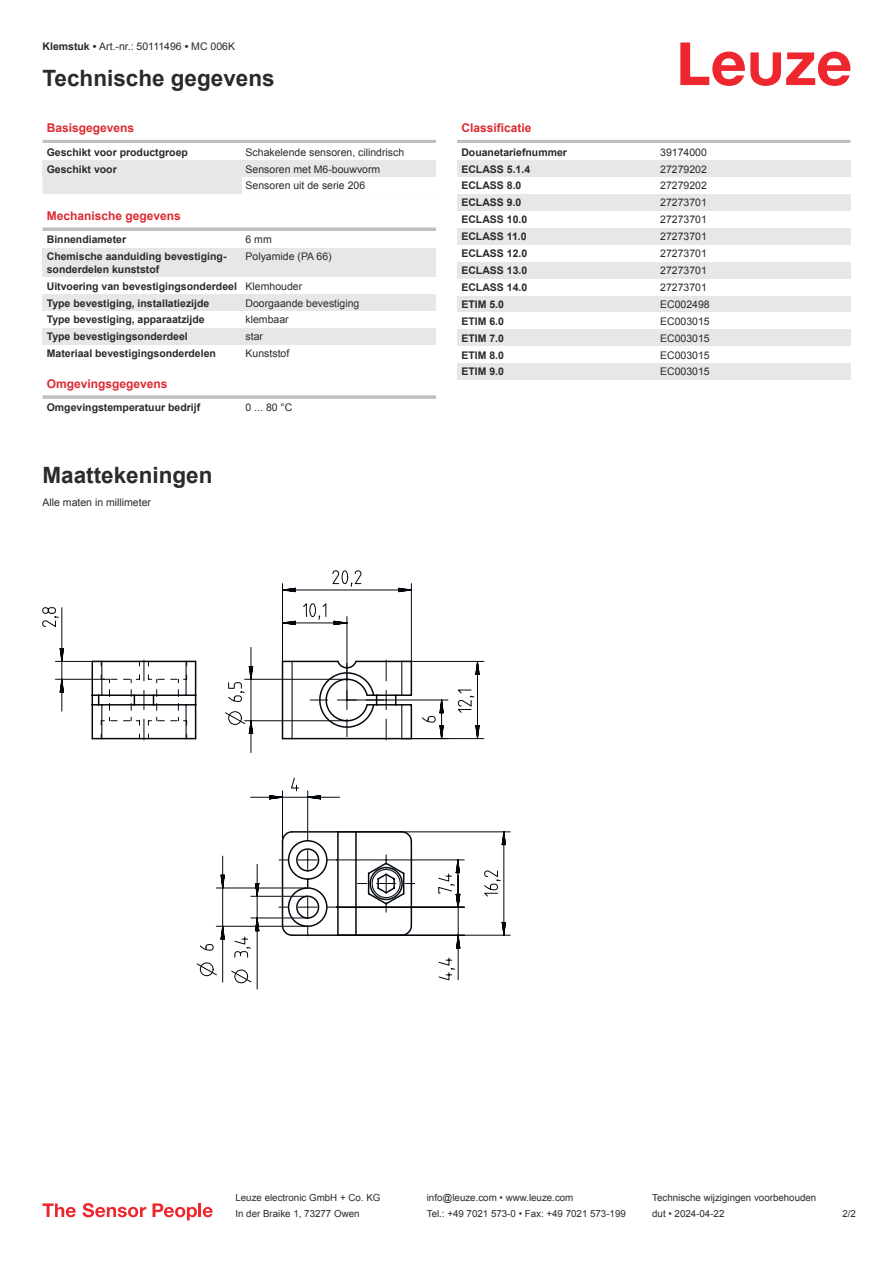
<style>
.page{position:relative;width:893px;height:1263px;background:#fff}
.page>*{position:absolute;margin:0;border:0;box-sizing:border-box;transform-origin:0 0}
.t1{font:700 22.5px "Arial";color:#2b292a}
.t2{font:700 12px "Arial";color:#db2a30}
.t3{font:700 10.5px/12.6px "Arial";color:#2b292a}
.t4{font:10.5px/17px "Arial";color:#2b292a}
.t5{font:9.75px "Arial";color:#2b292a}
.s1{font-weight:700}
.s2{font-weight:400}
</style>
<div class="page">
<svg style="left:680px;top:43px;width:170px;height:43px"></svg>
<svg style="left:43px;top:177px;width:393px;height:100px"></svg>
<hr style="left:43px;top:140px;width:393px;height:3px;background:#bdbfc1">
<div style="left:43px;top:160px;width:199px;height:17px;background:#e6e7e9"></div>
<div style="left:242px;top:160px;width:194px;height:17px;background:#e6e7e9"></div>
<div style="left:242px;top:177px;width:194px;height:17px;background:#fff"></div>
<div style="left:43px;top:211px;width:393px;height:18px;background:#fff"></div>
<svg style="left:43px;top:227px;width:393px;height:4px;background:#c4c6c8"></svg>
<div style="left:43px;top:231px;width:199px;height:17px;background:#fff"></div>
<div style="left:242px;top:231px;width:194px;height:17px;background:#fff"></div>
<div style="left:43px;top:248px;width:199px;height:29px;background:#e6e7e9"></div>
<div style="left:242px;top:248px;width:194px;height:17px;background:#e6e7e9"></div>
<div style="left:43px;top:294px;width:199px;height:17px;background:#e6e7e9"></div>
<div style="left:242px;top:294px;width:194px;height:17px;background:#e6e7e9"></div>
<div style="left:43px;top:328px;width:199px;height:17px;background:#e6e7e9"></div>
<div style="left:242px;top:328px;width:194px;height:17px;background:#e6e7e9"></div>
<hr style="left:43px;top:395px;width:393px;height:4px;background:#c5c6c8">
<hr style="left:457px;top:140px;width:393px;height:3px;background:#bdbfc1">
<div style="left:457px;top:160px;width:200px;height:17px;background:#e6e7e9"></div>
<div style="left:657px;top:160px;width:193px;height:17px;background:#e6e7e9"></div>
<div style="left:457px;top:194px;width:200px;height:17px;background:#e6e7e9"></div>
<div style="left:657px;top:194px;width:193px;height:17px;background:#e6e7e9"></div>
<div style="left:457px;top:228px;width:200px;height:17px;background:#e6e7e9"></div>
<div style="left:657px;top:228px;width:193px;height:17px;background:#e6e7e9"></div>
<div style="left:457px;top:262px;width:200px;height:17px;background:#e6e7e9"></div>
<div style="left:657px;top:262px;width:193px;height:17px;background:#e6e7e9"></div>
<div style="left:457px;top:296px;width:200px;height:16px;background:#e6e7e9"></div>
<div style="left:657px;top:296px;width:193px;height:16px;background:#e6e7e9"></div>
<div style="left:457px;top:329px;width:200px;height:17px;background:#e6e7e9"></div>
<div style="left:657px;top:329px;width:193px;height:17px;background:#e6e7e9"></div>
<div style="left:457px;top:363px;width:200px;height:17px;background:#e6e7e9"></div>
<div style="left:657px;top:363px;width:193px;height:17px;background:#e6e7e9"></div>
<svg style="left:43px;top:1203px;width:33px;height:14px"></svg>
<svg style="left:83px;top:1203px;width:63px;height:14px"></svg>
<svg style="left:153px;top:1203px;width:44px;height:17px"></svg>
<hr style="left:198px;top:1203px;width:3px;height:14px;background:#ed272d">
<svg style="left:203px;top:1207px;width:10px;height:10px"></svg>
<svg style="left:43px;top:571px;width:467px;height:418px"></svg>
<p class="t4" style="left:43px;top:39px;width:194px"><span class="s1">Klemstuk •</span> Art.-nr.: 50111496 <span class="s1">•</span> MC 006K</p>
<h1 class="t1" style="left:43px;top:70px;width:234px">Technische gegevens</h1>
<p class="t2" style="left:47px;top:123px;width:89px">Basisgegevens</p>
<p class="t3" style="left:47px;top:147px;width:143px">Geschikt voor productgroep</p>
<p class="t4" style="left:246px;top:144px;width:160px">Schakelende sensoren, cilindrisch</p>
<p class="t3" style="left:47px;top:164px;width:72px">Geschikt voor</p>
<p class="t4" style="left:246px;top:161px;width:136px">Sensoren met M6-bouwvorm<br>Sensoren uit de serie 206</p>
<p class="t2" style="left:47px;top:211px;width:136px">Mechanische gegevens</p>
<p class="t3" style="left:47px;top:234px;width:81px">Binnendiameter</p>
<p class="t4" style="left:246px;top:232px;width:28px">6 mm</p>
<p class="t3" style="left:47px;top:251px;width:181px">Chemische aanduiding bevestiging&shy;sonderdelen kunststof</p>
<p class="t4" style="left:246px;top:249px;width:88px">Polyamide (PA 66)</p>
<p class="t3" style="left:47px;top:278px;width:257px;line-height:17px">Uitvoering van bevestigingsonderdeel <span class="s2">Klemhouder<br></span>Type bevestiging, installatiezijde</p>
<p class="t4" style="left:246px;top:295px;width:115px">Doorgaande bevestiging</p>
<p class="t3" style="left:47px;top:314px;width:159px">Type bevestiging, apparaatzijde</p>
<p class="t4" style="left:246px;top:312px;width:45px">klembaar</p>
<p class="t3" style="left:47px;top:331px;width:143px">Type bevestigingsonderdeel</p>
<p class="t4" style="left:246px;top:329px;width:19px">star</p>
<p class="t3" style="left:47px;top:348px;width:171px">Materiaal bevestigingsonderdelen</p>
<p class="t4" style="left:246px;top:346px;width:45px">Kunststof</p>
<p class="t2" style="left:47px;top:379px;width:122px">Omgevingsgegevens</p>
<p class="t3" style="left:47px;top:402px;width:155px">Omgevingstemperatuur bedrijf</p>
<p class="t4" style="left:246px;top:400px;width:48px">0 ... 80 °C</p>
<h1 class="t1" style="left:43px;top:467px;width:172px">Maattekeningen</h1>
<p class="t4" style="left:43px;top:495px;width:110px">Alle maten in millimeter</p>
<p class="t2" style="left:461px;top:123px;width:72px">Classificatie</p>
<p class="t3" style="left:461px;top:147px;width:107px">Douanetariefnummer</p>
<p class="t4" style="left:660px;top:144px;width:48px">39174000</p>
<p class="t3" style="left:461px;top:164px;width:70px">ECLASS 5.1.4</p>
<p class="t4" style="left:660px;top:161px;width:48px">27279202</p>
<p class="t3" style="left:461px;top:180px;width:62px">ECLASS 8.0</p>
<p class="t4" style="left:660px;top:178px;width:48px">27279202</p>
<p class="t3" style="left:461px;top:197px;width:62px">ECLASS 9.0</p>
<p class="t4" style="left:660px;top:195px;width:48px">27273701</p>
<p class="t3" style="left:461px;top:214px;width:67px">ECLASS 10.0</p>
<p class="t4" style="left:660px;top:212px;width:48px">27273701</p>
<p class="t3" style="left:461px;top:231px;width:67px">ECLASS 11.0</p>
<p class="t4" style="left:660px;top:229px;width:48px">27273701</p>
<p class="t3" style="left:461px;top:248px;width:67px">ECLASS 12.0</p>
<p class="t4" style="left:660px;top:246px;width:48px">27273701</p>
<p class="t3" style="left:461px;top:265px;width:67px">ECLASS 13.0</p>
<p class="t4" style="left:660px;top:263px;width:48px">27273701</p>
<p class="t3" style="left:461px;top:282px;width:67px">ECLASS 14.0</p>
<p class="t4" style="left:660px;top:280px;width:48px">27273701</p>
<p class="t3" style="left:461px;top:299px;width:44px">ETIM 5.0</p>
<p class="t4" style="left:660px;top:297px;width:51px">EC002498</p>
<p class="t3" style="left:461px;top:316px;width:44px">ETIM 6.0</p>
<p class="t4" style="left:660px;top:313px;width:51px">EC003015</p>
<p class="t3" style="left:461px;top:333px;width:44px">ETIM 7.0</p>
<p class="t4" style="left:660px;top:330px;width:51px">EC003015</p>
<p class="t3" style="left:461px;top:349px;width:44px">ETIM 8.0</p>
<p class="t4" style="left:660px;top:347px;width:51px">EC003015</p>
<p class="t3" style="left:461px;top:366px;width:44px">ETIM 9.0</p>
<p class="t4" style="left:660px;top:364px;width:51px">EC003015</p>
<p class="t5" style="left:235px;top:1194px;width:146px">Leuze electronic GmbH + Co. KG</p>
<p class="t5" style="left:427px;top:1194px;width:148px">info@leuze.com • www.leuze.com</p>
<p class="t5" style="left:652px;top:1194px;width:166px">Technische wijzigingen voorbehouden</p>
<p class="t5" style="left:235px;top:1210px;width:126px">In der Braike 1, 73277 Owen</p>
<p class="t5" style="left:427px;top:1210px;width:201px">Tel.: +49 7021 573-0 • Fax: +49 7021 573-199</p>
<p class="t5" style="left:652px;top:1210px;width:74px">dut • 2024-04-22</p>
<p class="t5" style="left:842px;top:1210px;width:15px">2 /2</p>
</div>
